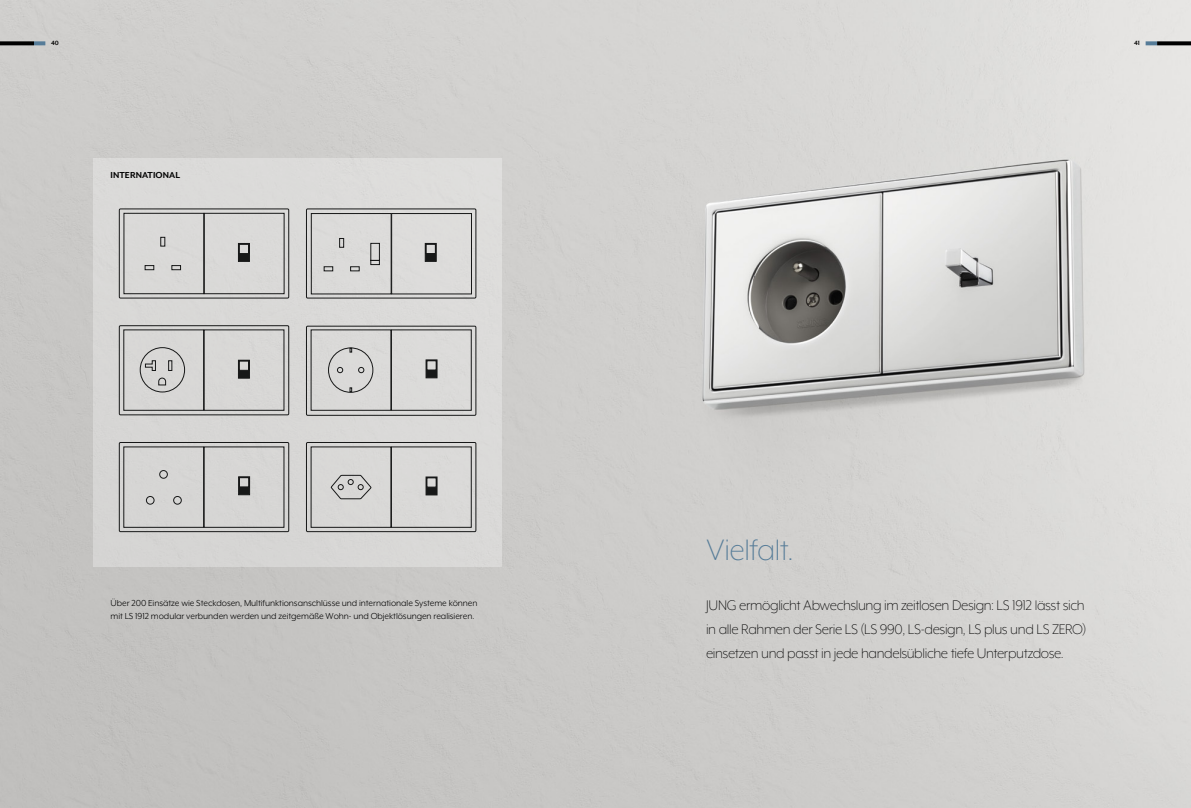
<style>
.page{position:relative;width:1191px;height:808px;background:#fff}
.page>*{position:absolute;margin:0;border:0;box-sizing:border-box;transform-origin:0 0}
.t1{font:300 34px "Mr Eaves XL Mod OT";letter-spacing:-.01em;color:#567c98}
.t2{font:300 16px/24px "Mr Eaves XL Mod OT";letter-spacing:-.02em;color:#000;text-align:justify}
.t3{font:10px/13px "Mr Eaves XL Mod OT";letter-spacing:-.005em;color:#000}
.t4{font:700 10px "Mr Eaves XL Mod OT";letter-spacing:.005em;color:#000}
.t5{font:700 7px "Mr Eaves XL Mod OT";color:#000}
</style>
<div class="page">
<img style="left:0;top:0;width:1191px;height:808px">
<div style="left:94px;top:159px;width:408px;height:408px;background:#d9d9d7"></div>
<svg style="left:238px;top:243px;width:12px;height:19px"></svg>
<svg style="left:123px;top:213px;width:81px;height:81px"></svg>
<div style="left:204px;top:213px;width:80px;height:81px;border:1px solid #171818"></div>
<svg style="left:324px;top:238px;width:56px;height:33px"></svg>
<svg style="left:425px;top:243px;width:12px;height:19px"></svg>
<div style="left:140px;top:347px;width:45px;height:45px;border:1px solid #171818;border-radius:50%"></div>
<svg style="left:145px;top:360px;width:27px;height:11px"></svg>
<svg style="left:158px;top:378px;width:8px;height:7px"></svg>
<svg style="left:238px;top:360px;width:12px;height:19px"></svg>
<svg style="left:337px;top:367px;width:6px;height:6px"></svg>
<svg style="left:358px;top:367px;width:6px;height:6px"></svg>
<div style="left:328px;top:348px;width:45px;height:44px;border:1px solid #171818;border-radius:50%"></div>
<svg style="left:425px;top:359px;width:12px;height:19px"></svg>
<svg style="left:146px;top:470px;width:36px;height:35px"></svg>
<svg style="left:238px;top:476px;width:12px;height:19px"></svg>
<svg style="left:331px;top:475px;width:40px;height:24px"></svg>
<svg style="left:425px;top:476px;width:12px;height:19px"></svg>
<div style="left:306px;top:209px;width:170px;height:89px;border:1px solid #171818"></div>
<div style="left:119px;top:325px;width:170px;height:90px;border:1px solid #171818"></div>
<div style="left:119px;top:209px;width:170px;height:89px;border:1px solid #171818"></div>
<div style="left:119px;top:442px;width:170px;height:90px;border:1px solid #171818"></div>
<div style="left:306px;top:442px;width:170px;height:90px;border:1px solid #171818"></div>
<div style="left:306px;top:326px;width:170px;height:90px;border:1px solid #171818"></div>
<div style="left:311px;top:213px;width:80px;height:81px;border:1px solid #171818"></div>
<div style="left:391px;top:213px;width:81px;height:81px;border:1px solid #171818"></div>
<div style="left:124px;top:447px;width:80px;height:81px;border:1px solid #171818"></div>
<div style="left:204px;top:447px;width:80px;height:81px;border:1px solid #171818"></div>
<div style="left:391px;top:447px;width:80px;height:81px;border:1px solid #171818"></div>
<svg style="left:1145px;top:41px;width:12px;height:4px"></svg>
<svg style="left:34px;top:41px;width:11px;height:4px"></svg>
<svg style="left:1157px;top:41px;width:34px;height:4px"></svg>
<svg style="left:0;top:41px;width:34px;height:4px"></svg>
<p class="t5" style="left:51px;top:40px;width:9px">40</p>
<p class="t5" style="left:1134px;top:40px;width:7px">41</p>
<p class="t4" style="left:111px;top:170px;width:71px">INTERNATIONAL</p>
<p class="t3" style="left:111px;top:597px;width:368px">Über 200 Einsätze wie Steckdosen, Multifunktionsanschlüsse und internationale Systeme können mit LS 1912 modular verbunden werden und zeitgemäße Wohn- und Objektlösungen realisieren.</p>
<h1 class="t1" style="left:706px;top:533px;width:89px">Vielfalt.</h1>
<p class="t2" style="left:706px;top:593px;width:382px">JUNG ermöglicht Abwechslung im zeitlosen Design: LS 1912 lässt sich in alle Rahmen der Serie LS (LS 990, LS-design, LS plus und LS ZERO) einsetzen und passt in jede handelsübliche tiefe Unterputzdose.</p>
</div>
